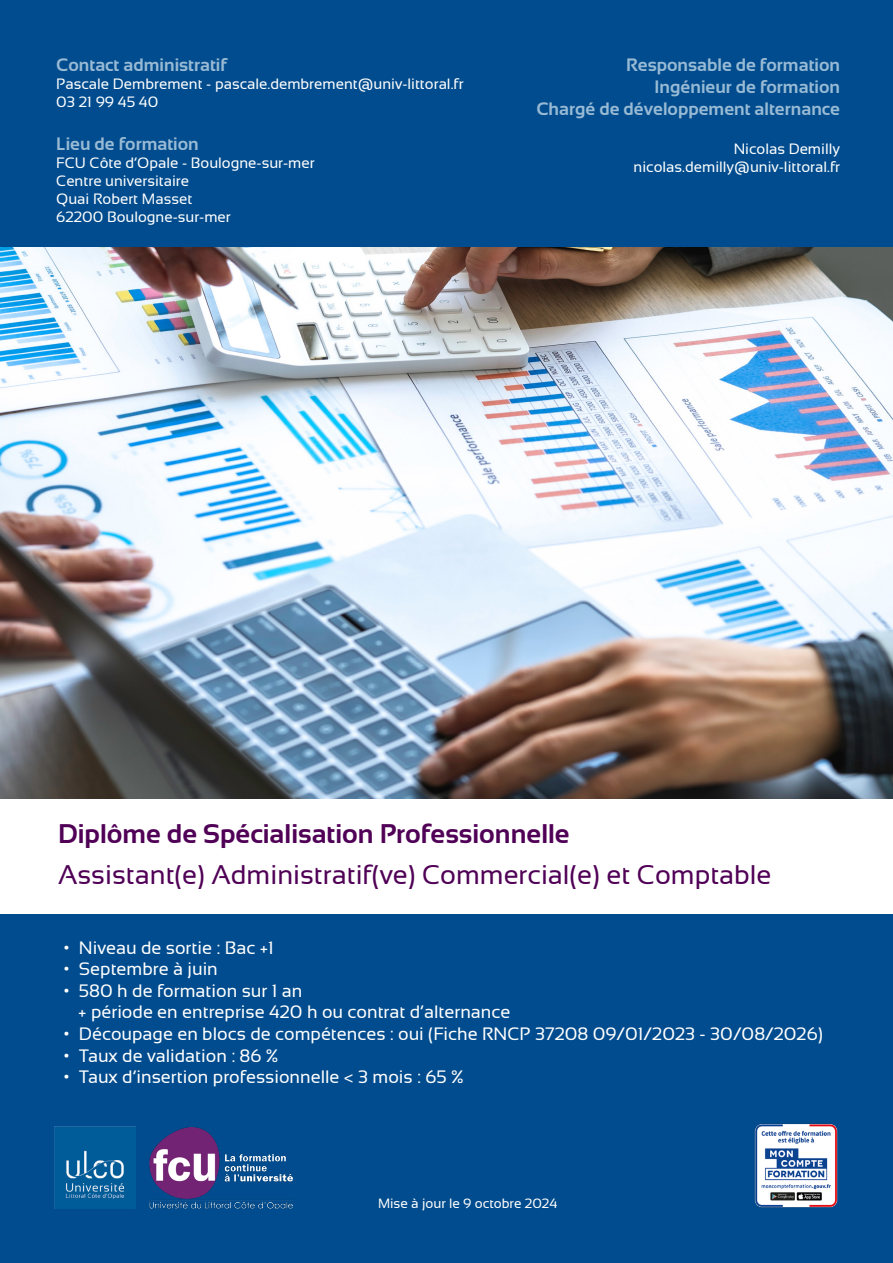
<style>
.page{position:relative;width:893px;height:1263px;background:#fff}
.page>*{position:absolute;margin:0;border:0;box-sizing:border-box;transform-origin:0 0}
.t1{font:27px "Sansation";color:#500056}
.t2{font:700 27px "Sansation";color:#500056}
.t3{font:18px "Sansation";color:#fff}
.t4{font:700 18px "Sansation";color:#98bad5}
.t5{font:15px "Sansation";color:#fff}
.t6{font:13.5px "Sansation";color:#fff}
</style>
<div class="page">
<img style="left:0;top:246px;width:893px;height:553px">
<div style="left:0;top:808px;width:893px;height:455px;background:#004c8e"></div>
<div style="left:0;top:0;width:893px;height:246px;background:#004c8e"></div>
<img style="left:54px;top:1126px;width:82px;height:82px">
<img style="left:149px;top:1127px;width:144px;height:82px">
<div style="left:0;top:799px;width:893px;height:115px;background:#fff"></div>
<img style="left:754px;top:1123px;width:84px;height:85px">
<p class="t4" style="left:56px;top:55px;width:172px">Contact administratif</p>
<p class="t5" style="left:56px;top:76px;width:409px">Pascale Dembrement - pascale.dembrement@univ-littoral.fr</p>
<p class="t5" style="left:56px;top:94px;width:104px">03 21 99 45 40</p>
<p class="t4" style="left:56px;top:134px;width:144px">Lieu de formation</p>
<p class="t5" style="left:56px;top:155px;width:260px">FCU Côte d’Opale - Boulogne-sur-mer</p>
<p class="t5" style="left:56px;top:173px;width:134px">Centre universitaire</p>
<p class="t5" style="left:56px;top:191px;width:138px">Quai Robert Masset</p>
<p class="t5" style="left:56px;top:209px;width:176px">62200 Boulogne-sur-mer</p>
<p class="t4" style="left:626px;top:55px;width:215px">Responsable de formation</p>
<p class="t4" style="left:655px;top:77px;width:187px">Ingénieur de formation</p>
<p class="t4" style="left:536px;top:98px;width:305px">Chargé de développement alternance</p>
<p class="t5" style="left:734px;top:141px;width:108px">Nicolas Demilly</p>
<p class="t5" style="left:634px;top:159px;width:208px">nicolas.demilly@univ-littoral.fr</p>
<p class="t2" style="left:58px;top:818px;width:513px">Diplôme de Spécialisation Professionnelle</p>
<p class="t1" style="left:58px;top:860px;width:715px">Assistant(e) Administratif(ve) Commercial(e) et Comptable</p>
<p class="t3" style="left:64px;top:937px;width:211px">• Niveau de sortie : Bac +1</p>
<p class="t3" style="left:64px;top:959px;width:155px">• Septembre à juin</p>
<p class="t3" style="left:64px;top:980px;width:240px">• 580 h de formation sur 1 an</p>
<p class="t3" style="left:78px;top:1002px;width:434px">+ période en entreprise 420 h ou contrat d’alternance</p>
<p class="t3" style="left:64px;top:1024px;width:760px">• Découpage en blocs de compétences : oui (Fiche RNCP 37208 09/01/2023 - 30/08/2026)</p>
<p class="t3" style="left:64px;top:1045px;width:216px">• Taux de validation : 86 %</p>
<p class="t3" style="left:64px;top:1067px;width:401px">• Taux d’insertion professionnelle &lt; 3 mois : 65 %</p>
<p class="t6" style="left:378px;top:1195px;width:181px">Mise à jour le 9 octobre 2024</p>
</div>
